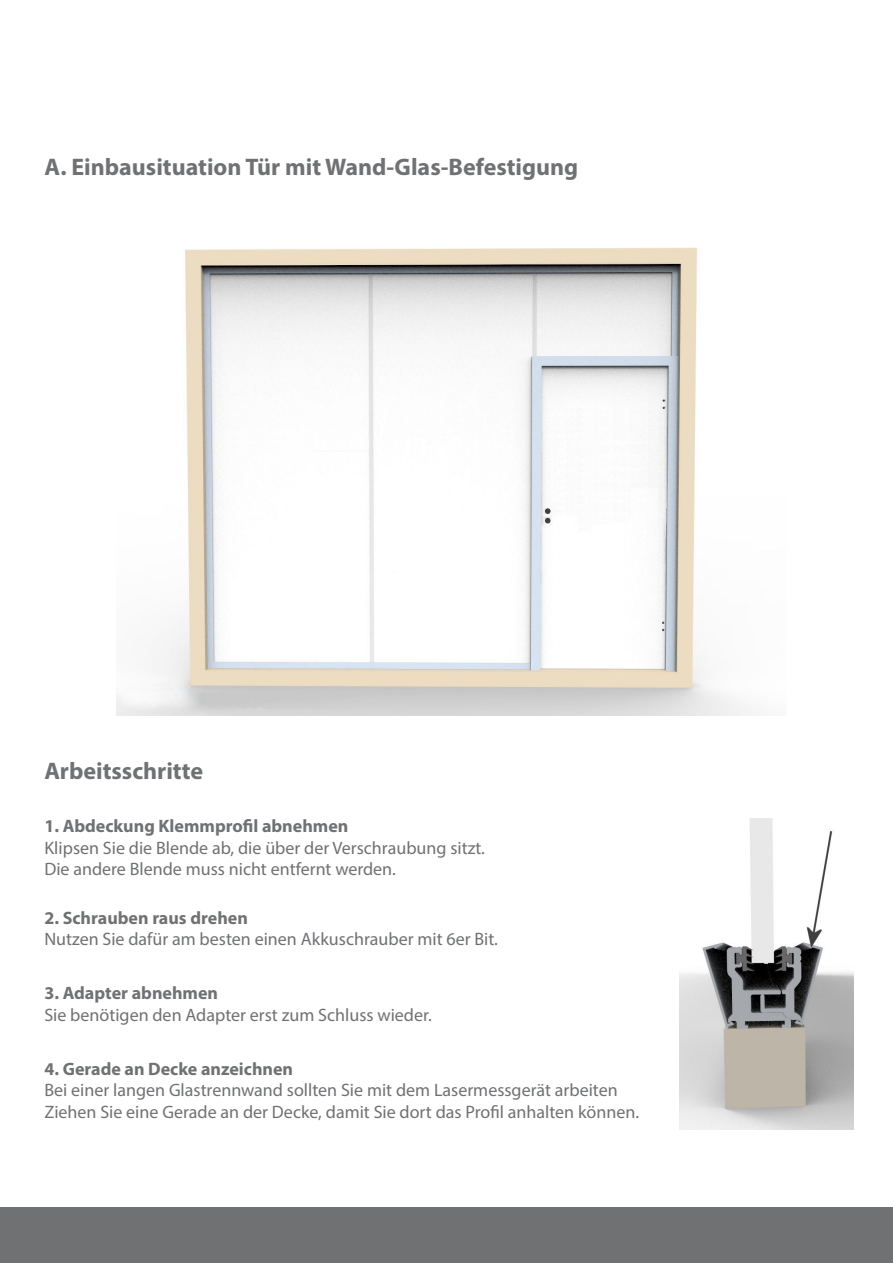
<style>
.page{position:relative;width:893px;height:1263px;background:#fff}
.page>*{position:absolute;margin:0;border:0;box-sizing:border-box;transform-origin:0 0}
.t1{font:700 24px "Myriad Pro";color:#707173}
.t2{font:18px "Myriad Pro";color:#707173}
.t3{font:700 18px "Myriad Pro";color:#707173}
</style>
<div class="page">
<div style="left:0;top:1208px;width:893px;height:55px;background:#707173"></div>
<img style="left:117px;top:247px;width:636px;height:469px">
<img style="left:680px;top:818px;width:174px;height:311px">
<p class="t1" style="left:45px;top:152px;width:535px">A. Einbausituation Tür mit Wand-Glas-Befestigung</p>
<p class="t1" style="left:44px;top:755px;width:160px">Arbeitsschritte</p>
<p class="t3" style="left:44px;top:814px;width:306px">1. Abdeckung Klemmprofil abnehmen</p>
<p class="t2" style="left:44px;top:836px;width:442px">Klipsen Sie die Blende ab, die über der Verschraubung sitzt.</p>
<p class="t2" style="left:44px;top:858px;width:353px">Die andere Blende muss nicht entfernt werden.</p>
<p class="t3" style="left:44px;top:906px;width:205px">2. Schrauben raus drehen</p>
<p class="t2" style="left:44px;top:928px;width:455px">Nutzen Sie dafür am besten einen Akkuschrauber mit 6er Bit.</p>
<p class="t3" style="left:44px;top:981px;width:175px">3. Adapter abnehmen</p>
<p class="t2" style="left:44px;top:1004px;width:389px">Sie benötigen den Adapter erst zum Schluss wieder.</p>
<p class="t3" style="left:44px;top:1057px;width:250px">4. Gerade an Decke anzeichnen</p>
<p class="t2" style="left:44px;top:1079px;width:575px">Bei einer langen Glastrennwand sollten Sie mit dem Lasermessgerät arbeiten</p>
<p class="t2" style="left:44px;top:1101px;width:596px">Ziehen Sie eine Gerade an der Decke, damit Sie dort das Profil anhalten können.</p>
</div>
